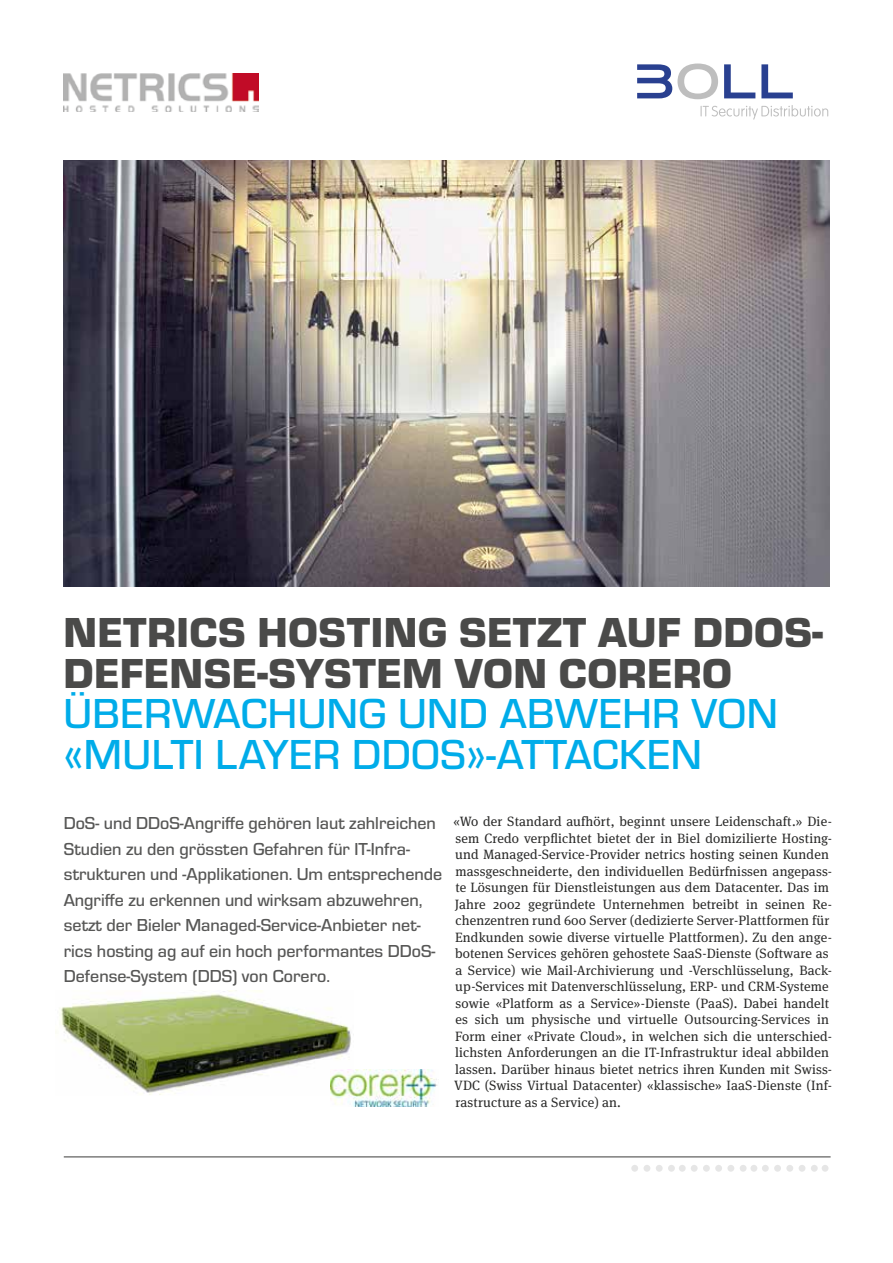
<style>
.page{position:relative;width:893px;height:1263px;background:#fff}
.page>*{position:absolute;margin:0;border:0;box-sizing:border-box;transform-origin:0 0}
.t1{font:900 43.5px/40.5px "Eurostile";letter-spacing:.01em;color:#4a4a49}
.t2{font:500 43.5px/40.5px "Eurostile";letter-spacing:.01em;color:#00ace9}
.t3{font:500 18px/25.5px "Eurostile";color:#575756}
.t4{font:13.5px/16.5px "Meta Serif OT";letter-spacing:.01em;color:#282827}
</style>
<div class="page">
<img style="left:64px;top:161px;width:765px;height:425px">
<hr style="left:64px;top:1157px;width:767px;height:1px;background:#3c3c3b">
<div style="left:762px;top:1165px;width:7px;height:7px;background:#e6e6e6;border-radius:50%"></div>
<div style="left:774px;top:1165px;width:7px;height:7px;background:#e6e6e6;border-radius:50%"></div>
<div style="left:786px;top:1165px;width:7px;height:7px;background:#e6e6e6;border-radius:50%"></div>
<div style="left:799px;top:1165px;width:6px;height:7px;background:#e6e6e6;border-radius:50%"></div>
<div style="left:811px;top:1165px;width:7px;height:7px;background:#e6e6e6;border-radius:50%"></div>
<div style="left:822px;top:1165px;width:6px;height:7px;background:#e6e6e6;border-radius:50%"></div>
<div style="left:691px;top:1165px;width:7px;height:7px;background:#e6e6e6;border-radius:50%"></div>
<div style="left:703px;top:1165px;width:7px;height:7px;background:#e6e6e6;border-radius:50%"></div>
<div style="left:715px;top:1165px;width:7px;height:7px;background:#e6e6e6;border-radius:50%"></div>
<div style="left:727px;top:1165px;width:7px;height:7px;background:#e6e6e6;border-radius:50%"></div>
<div style="left:740px;top:1165px;width:7px;height:7px;background:#e6e6e6;border-radius:50%"></div>
<div style="left:750px;top:1165px;width:7px;height:7px;background:#e6e6e6;border-radius:50%"></div>
<div style="left:631px;top:1165px;width:7px;height:7px;background:#e6e6e6;border-radius:50%"></div>
<div style="left:643px;top:1165px;width:7px;height:7px;background:#e6e6e6;border-radius:50%"></div>
<div style="left:656px;top:1165px;width:7px;height:7px;background:#e6e6e6;border-radius:50%"></div>
<div style="left:668px;top:1165px;width:7px;height:7px;background:#e6e6e6;border-radius:50%"></div>
<div style="left:679px;top:1165px;width:7px;height:7px;background:#e6e6e6;border-radius:50%"></div>
<img style="left:64px;top:73px;width:194px;height:38px">
<svg style="left:701px;top:105px;width:127px;height:15px"></svg>
<svg style="left:724px;top:64px;width:31px;height:34px"></svg>
<svg style="left:761px;top:64px;width:32px;height:34px"></svg>
<svg style="left:637px;top:64px;width:81px;height:35px"></svg>
<img style="left:55px;top:991px;width:296px;height:104px">
<img style="left:331px;top:1069px;width:106px;height:37px">
<h1 class="t1" style="left:63px;top:613px;width:761px">NETRICS HOSTING SETZT AUF DDOS-<br>DEFENSE-SYSTEM VON CORERO</h1>
<h1 class="t2" style="left:63px;top:694px;width:716px">Überwachung und Abwehr von «Multi Layer DDoS»-Attacken</h1>
<p class="t3" style="left:64px;top:811px;width:380px">DoS- und DDoS-Angriffe gehören laut zahlreichen Studien zu den grössten Gefahren für IT-Infra&shy;strukturen und -Applikationen. Um entsprechende Angriffe zu erkennen und wirksam abzuwehren, setzt der Bieler Managed-Service-Anbieter net&shy;rics hosting ag auf ein hoch performantes DDoS-Defense-System (DDS) von Corero.</p>
<p class="t4" style="left:453px;top:813px;width:380px">«Wo der Standard aufhört, beginnt unsere Leidenschaft.» Die&shy;sem Credo verpflichtet bietet der in Biel domizilierte Hosting&shy;und Managed-Service-Provider netrics hosting seinen Kunden massgeschneiderte, den individuellen Bedürfnissen angepass&shy;te Lösungen für Dienstleistungen aus dem Datacenter. Das im Jahre 2002 gegründete Unternehmen betreibt in seinen Re&shy;chenzentren rund 600 Server (dedizierte Server-Plattformen für Endkunden sowie diverse virtuelle Plattformen). Zu den ange&shy;botenen Services gehören gehostete SaaS-Dienste (Software as a Service) wie Mail-Archivierung und -Verschlüsselung, Back&shy;up-Services mit Datenverschlüsselung, ERP- und CRM-Systeme sowie «Platform as a Service»-Dienste (PaaS). Dabei handelt es sich um physische und virtuelle Outsourcing-Services in Form einer «Private Cloud», in welchen sich die unterschied&shy;lichsten Anforderungen an die IT-Infrastruktur ideal abbilden lassen. Darüber hinaus bietet netrics ihren Kunden mit Swiss-VDC (Swiss Virtual Datacenter) «klassische» IaaS-Dienste (Inf&shy;rastructure as a Service) an.</p>
</div>
